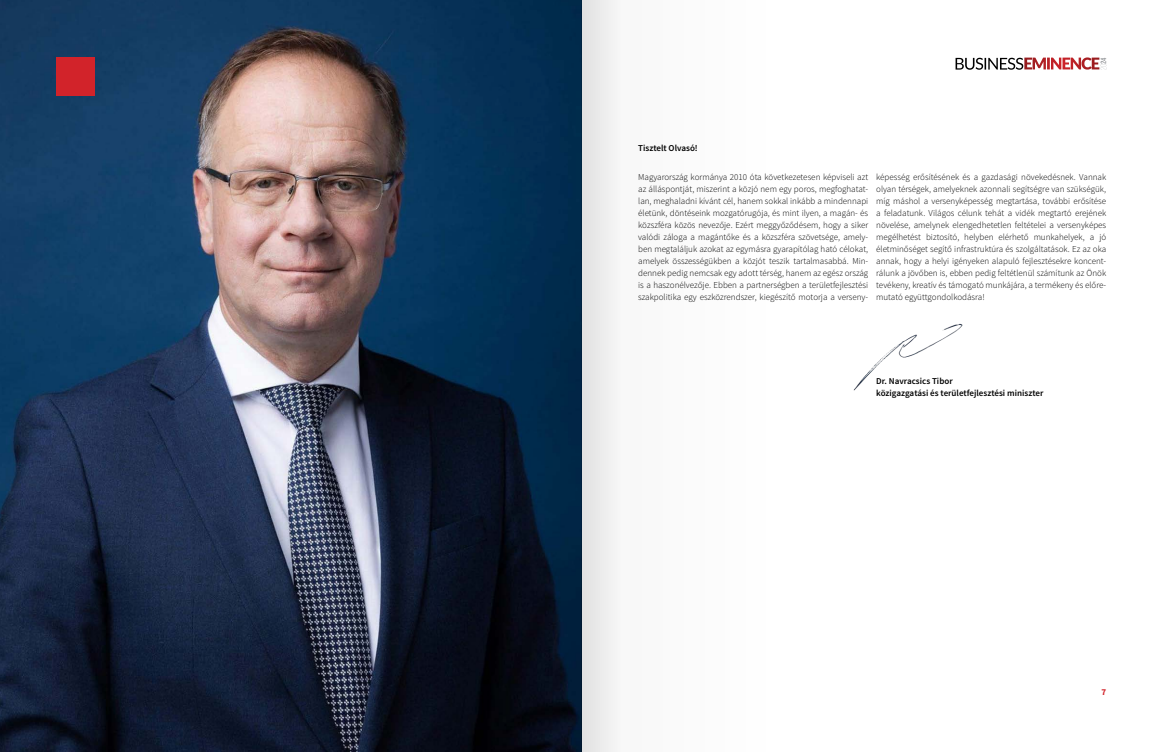
<style>
.page{position:relative;width:1163px;height:752px;background:#fff}
.page>*{position:absolute;margin:0;border:0;box-sizing:border-box;transform-origin:0 0}
.t1{font:300 9px/12px "Source Sans Pro";color:#000;text-align:justify}
.t2{font:600 9px/12px "Source Sans Pro";color:#000}
.t3{font:700 9px "Source Sans Pro";color:#d2232a}
</style>
<div class="page">
<svg style="left:955px;top:57px;width:151px;height:13px"></svg>
<img style="left:0;top:0;width:386px;height:751px">
<div style="left:57px;top:57px;width:38px;height:39px;background:#d2232a"></div>
<img style="left:853px;top:324px;width:109px;height:66px">
<div style="left:581px;top:0;width:43px;height:751px;background:#ededed"></div>
<svg style="left:386px;top:0;width:195px;height:751px;background:#06213b"></svg>
<p class="t2" style="left:638px;top:143px;width:61px">Tisztelt Olvasó!</p>
<p class="t1" style="left:638px;top:171px;width:231px">Magyarország kormánya 2010 óta következetesen képviseli azt az álláspontját, miszerint a közjó nem egy poros, megfoghatat&shy;lan, meghaladni kívánt cél, hanem sokkal inkább a mindennapi életünk, döntéseink mozgatórugója, és mint ilyen, a magán- és közszféra közös nevezője. Ezért meggyőződésem, hogy a siker valódi záloga a magántőke és a közszféra szövetsége, amely&shy;ben megtaláljuk azokat az egymásra gyarapítólag ható célokat, amelyek összességükben a közjót teszik tartalmasabbá. Min&shy;dennek pedig nemcsak egy adott térség, hanem az egész ország is a haszonélvezője. Ebben a partnerségben a területfejlesztési szakpolitika egy eszközrendszer, kiegészítő motorja a verseny-</p>
<p class="t1" style="left:876px;top:171px;width:231px">képesség erősítésének és a gazdasági növekedésnek. Vannak olyan térségek, amelyeknek azonnali segítségre van szükségük, míg máshol a versenyképesség megtartása, további erősítése a feladatunk. Világos célunk tehát a vidék megtartó erejének növelése, amelynek elengedhetetlen feltételei a versenyképes megélhetést biztosító, helyben elérhető munkahelyek, a jó életminőséget segítő infrastruktúra és szolgáltatások. Ez az oka annak, hogy a helyi igényeken alapuló fejlesztésekre koncent&shy;rálunk a jövőben is, ebben pedig feltétlenül számítunk az Önök tevékeny, kreatív és támogató munkájára, a termékeny és előre&shy;mutató együttgondolkodásra!</p>
<p class="t2" style="left:876px;top:375px;width:169px">Dr. Navracsics Tibor<br>közigazgatási és területfejlesztési miniszter</p>
<p class="t3" style="left:1101px;top:685px;width:6px">7</p>
</div>
